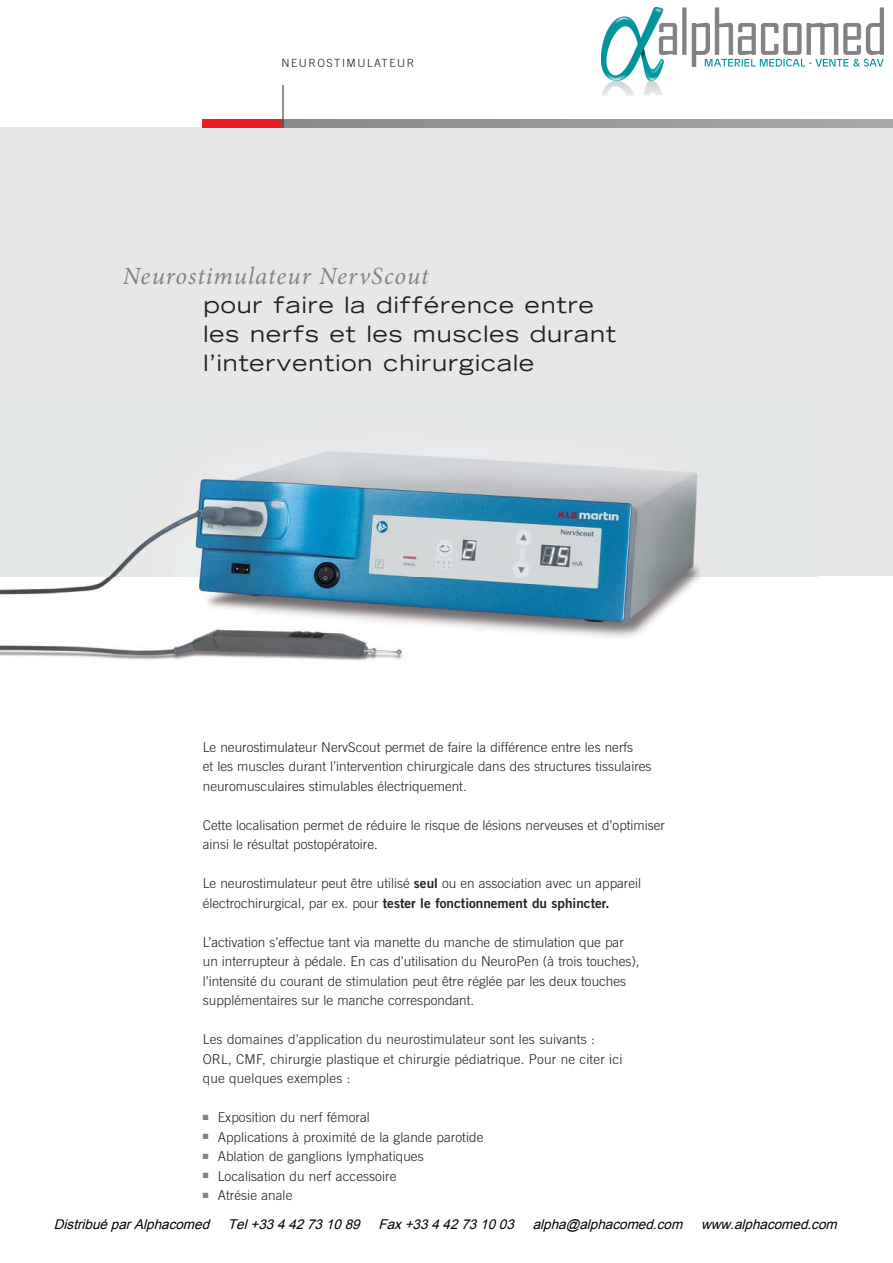
<style>
.page{position:relative;width:893px;height:1263px;background:#fff}
.page>*{position:absolute;margin:0;border:0;box-sizing:border-box;transform-origin:0 0}
.t1{font:italic 24.75px "Minion Pro";letter-spacing:.035em;color:#808285}
.t2{font:expanded 22.5px/29.2px "Trade Gothic LH";letter-spacing:.045em;color:#231f20}
.t3{font:300 13.5px/19.5px "Trade Gothic";color:#231f20}
.t4{font:italic 13.5px "Arial";color:#000}
.t5{font:13.5px "Trade Gothic Bold Two";color:#231f20}
.t6{font:300 11.25px "Trade Gothic";letter-spacing:.135em;color:#231f20}
.s1{font-family:"Trade Gothic Bold Two";font-weight:400}
.s2{font-family:"Trade Gothic";font-weight:300}
</style>
<div class="page">
<div style="left:0;top:128px;width:893px;height:448px;background:#e6e7e8"></div>
<img style="left:0;top:451px;width:818px;height:210px">
<div style="left:203px;top:119px;width:80px;height:9px;background:#ed1c24"></div>
<div style="left:283px;top:119px;width:610px;height:9px;background:#909295"></div>
<hr style="left:283px;top:85px;width:1px;height:43px;background:#231f20">
<img style="left:602px;top:8px;width:282px;height:120px">
<p class="t6" style="left:281px;top:58px;width:134px">NEUROSTIMULATEUR</p>
<h1 class="t1" style="left:123px;top:266px;width:308px">Neurostimulateur NervScout</h1>
<h2 class="t2" style="left:203px;top:292px;width:414px">pour faire la différence entre les nerfs et les muscles durant l’intervention chirurgicale</h2>
<p class="t3" style="left:203px;top:738px;width:450px">Le neurostimulateur NervScout permet de faire la différence entre les nerfs<br>et les muscles durant l’intervention chirurgicale dans des structures tissulaires neuromusculaires stimulables électriquement.</p>
<p class="t3" style="left:203px;top:816px;width:464px">Cette localisation permet de réduire le risque de lésions nerveuses et d’optimiser ainsi le résultat postopératoire.</p>
<p class="t3" style="left:203px;top:875px;width:440px">Le neurostimulateur peut être utilisé <span class="s1">seul</span> ou en association avec un appareil</p>
<p class="t5" style="left:203px;top:898px;width:408px"><span class="s2">électrochirurgical, par ex. pour</span> tester le fonctionnement du sphincter.</p>
<p class="t3" style="left:203px;top:933px;width:438px">L’activation s’effectue tant via manette du manche de stimulation que par un interrupteur à pédale. En cas d’utilisation du NeuroPen (à trois touches), l’intensité du courant de stimulation peut être réglée par les deux touches supplémentaires sur le manche correspondant.</p>
<p class="t3" style="left:203px;top:1031px;width:421px">Les domaines d’application du neurostimulateur sont les suivants :<br>ORL, CMF, chirurgie plastique et chirurgie pédiatrique. Pour ne citer ici que quelques exemples :</p>
<p class="t3" style="left:203px;top:1109px;width:169px"><sup>■</sup> Exposition du nerf fémoral</p>
<p class="t3" style="left:203px;top:1128px;width:282px"><sup>■</sup> Applications à proximité de la glande parotide</p>
<p class="t3" style="left:203px;top:1148px;width:222px"><sup>■</sup> Ablation de ganglions lymphatiques</p>
<p class="t3" style="left:203px;top:1167px;width:195px"><sup>■</sup> Localisation du nerf accessoire</p>
<p class="t3" style="left:203px;top:1187px;width:91px"><sup>■</sup> Atrésie anale</p>
<p class="t4" style="left:54px;top:1215px;width:789px">DistribuéparAlphacomed Tel+33442731089 Fax+33442731003 alpha@alphacomed.com www.alphacomed.com</p>
</div>
